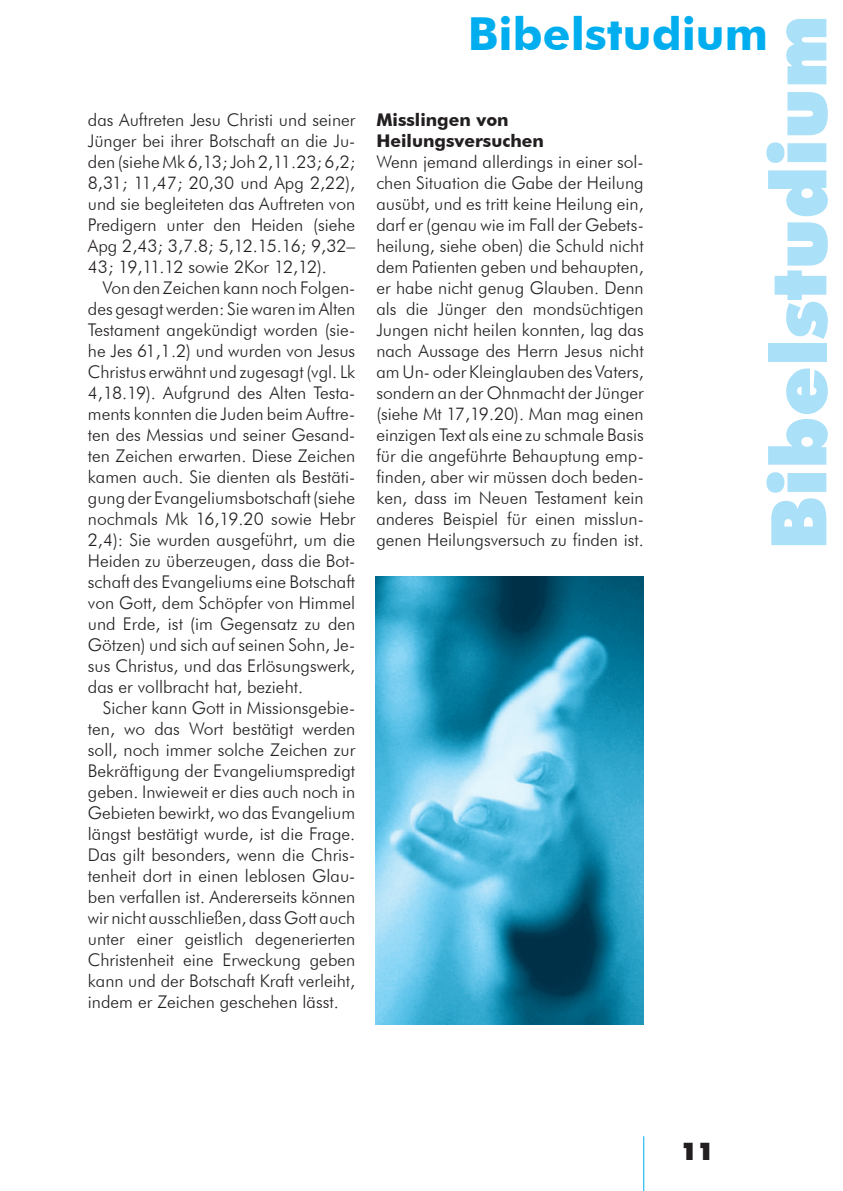
<style>
.page{position:relative;width:843px;height:1191px;background:#fff}
.page>*{position:absolute;margin:0;border:0;box-sizing:border-box;transform-origin:0 0}
.t1{font:900 77px "Futura BT";color:#abe0f9}
.t2{font:700 45.5px "Futura BT";color:#00aeef}
.t3{font:900 24.5px "Futura BT";color:#231f20}
.t4{font:300 17.5px/21px "Futura BT";color:#231f20;text-align:justify}
.t5{font:700 17.5px/21px "Futura BT";color:#231f20}
</style>
<div class="page">
<hr style="left:643px;top:1136px;width:1px;height:55px;background:#00aeef">
<img style="left:376px;top:576px;width:267px;height:448px">
<p class="t4" style="left:88px;top:109px;width:269px">das Auftreten Jesu Christi und seiner Jünger bei ihrer Botschaft an die Ju&shy;den (siehe Mk 6,13; Joh 2,11.23; 6,2; 8,31; 11,47; 20,30 und Apg 2,22), und sie begleiteten das Auftreten von Predigern unter den Heiden (siehe Apg 2,43; 3,7.8; 5,12.15.16; 9,32– 43; 19,11.12 sowie 2Kor 12,12).</p>
<p class="t4" style="left:88px;top:277px;width:269px;text-indent:15px">Von den Zeichen kann noch Folgen&shy;des gesagt werden: Sie waren im Alten Testament angekündigt worden (sie&shy;he Jes 61,1.2) und wurden von Jesus Christus erwähnt und zugesagt (vgl. Lk 4,18.19). Aufgrund des Alten Testa&shy;ments konnten die Juden beim Auftre&shy;ten des Messias und seiner Gesand&shy;ten Zeichen erwarten. Diese Zeichen kamen auch. Sie dienten als Bestäti&shy;gung der Evangeliumsbotschaft (siehe nochmals Mk 16,19.20 sowie Hebr 2,4): Sie wurden ausgeführt, um die Heiden zu überzeugen, dass die Bot&shy;schaft des Evangeliums eine Botschaft von Gott, dem Schöpfer von Himmel und Erde, ist (im Gegensatz zu den Götzen) und sich auf seinen Sohn, Je&shy;sus Christus, und das Erlösungswerk, das er vollbracht hat, bezieht.</p>
<p class="t4" style="left:88px;top:697px;width:269px;text-indent:15px">Sicher kann Gott in Missionsgebie&shy;ten, wo das Wort bestätigt werden soll, noch immer solche Zeichen zur Bekräftigung der Evangeliumspredigt geben. Inwieweit er dies auch noch in Gebieten bewirkt, wo das Evangelium längst bestätigt wurde, ist die Frage.<br>Das gilt besonders, wenn die Chris&shy;tenheit dort in einen leblosen Glau&shy;ben verfallen ist. Andererseits können wir nicht ausschließen, dass Gott auch unter einer geistlich degenerierten Christenheit eine Erweckung geben kann und der Botschaft Kraft verleiht, indem er Zeichen geschehen lässt.</p>
<h2 class="t2" style="left:468px;top:6px;width:301px">Bibelstudium</h2>
<h1 class="t1" style="left:752px;top:550px;width:537px;rotate:-90deg">Bibelstudium</h1>
<p class="t5" style="left:376px;top:109px;width:169px">Misslingen von<br>Heilungsversuchen</p>
<p class="t4" style="left:376px;top:151px;width:269px">Wenn jemand allerdings in einer sol&shy;chen Situation die Gabe der Heilung ausübt, und es tritt keine Heilung ein, darf er (genau wie im Fall der Gebets&shy;heilung, siehe oben) die Schuld nicht dem Patienten geben und behaupten, er habe nicht genug Glauben. Denn als die Jünger den mondsüchtigen Jungen nicht heilen konnten, lag das nach Aussage des Herrn Jesus nicht am Un- oder Kleinglauben des Vaters, sondern an der Ohnmacht der Jünger (siehe Mt 17,19.20). Man mag einen einzigen Text als eine zu schmale Basis für die angeführte Behauptung emp&shy;finden, aber wir müssen doch beden&shy;ken, dass im Neuen Testament kein anderes Beispiel für einen misslun&shy;genen Heilungsversuch zu finden ist.</p>
<h3 class="t3" style="left:680px;top:1136px;width:35px">11</h3>
</div>
